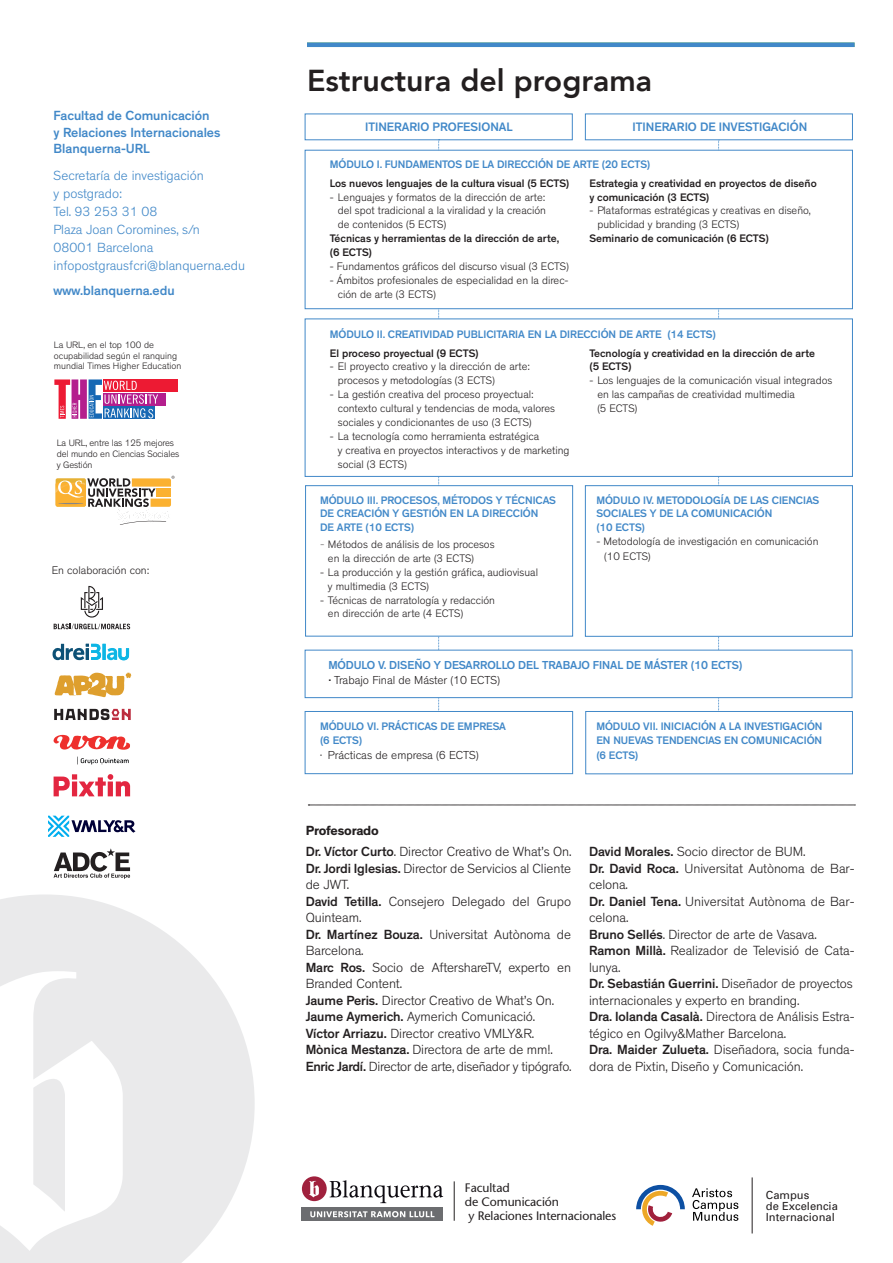
<style>
.page{position:relative;width:893px;height:1263px;background:#fff}
.page>*{position:absolute;margin:0;border:0;box-sizing:border-box;transform-origin:0 0}
.t1{font:800 30.3px "Avenir";color:#231f20}
.t2{font:300 13.5px/16.5px "Theinhardt";letter-spacing:-.005em;color:#231f20}
.t3{font:300 13.5px/18px "Theinhardt";color:#4188c8}
.t4{font:500 13.5px/16.5px "Theinhardt";color:#4188c8}
.t5{font:700 13.5px "Theinhardt";letter-spacing:-.01em;color:#231f20}
.t6{font:500 12.45px "Theinhardt";color:#4188c8}
.t7{font:12.3px/14.2px "Stone Sans";letter-spacing:-.01em;color:#231f20}
.t8{font:500 11.85px/14.5px "Theinhardt";color:#4188c8}
.t9{font:300 11.85px "Theinhardt";color:#231f20}
.t10{font:11.25px/11.2px "Univers";color:#231f20}
.t11{font:300 11.25px "Theinhardt";color:#231f20}
.t12{font:300 11.1px/13.8px "Theinhardt";color:#231f20}
.t13{font:500 11.1px/13.8px "Theinhardt";color:#4188c8}
.t14{font:500 11.1px/13.8px "Theinhardt";color:#231f20}
.t15{font:300 9.45px/10.8px "Theinhardt";letter-spacing:-.005em;color:#231f20}
.s1{font-weight:100;font-size:11.85px}
.s2{color:#231f20}
.s3{font-weight:300;color:#231f20}
.s4{font-weight:500}
</style>
<div class="page">
<svg style="left:0;top:894px;width:255px;height:369px;fill:#eaeaeb"></svg>
<svg style="left:0;top:971px;width:123px;height:280px"></svg>
<svg style="left:308px;top:805px;width:547px;height:1px"></svg>
<hr style="left:307px;top:43px;width:548px;height:4px;background:#4188c8">
<div style="left:302px;top:1176px;width:25px;height:25px;background:#a0213d;border-radius:50%"></div>
<svg style="left:309px;top:1181px;width:10px;height:16px"></svg>
<svg style="left:330px;top:1180px;width:113px;height:23px"></svg>
<div style="left:302px;top:1207px;width:141px;height:14px;background:#6c6d70"></div>
<svg style="left:310px;top:1211px;width:124px;height:6px"></svg>
<hr style="left:454px;top:1181px;width:1px;height:40px;background:#231f20">
<div style="left:305px;top:114px;width:268px;height:26px;background:#fff;border:1px solid #4188c8"></div>
<svg style="left:438px;top:139px;width:2px;height:572px"></svg>
<svg style="left:718px;top:140px;width:2px;height:571px"></svg>
<div style="left:305px;top:650px;width:547px;height:48px;background:#fff;border:1px solid #4188c8"></div>
<div style="left:585px;top:485px;width:268px;height:152px;background:#fff;border:1px solid #4188c8"></div>
<div style="left:585px;top:711px;width:268px;height:63px;background:#fff;border:1px solid #4188c8"></div>
<div style="left:305px;top:711px;width:268px;height:63px;background:#fff;border:1px solid #4188c8"></div>
<div style="left:305px;top:150px;width:548px;height:159px;background:#fff;border:1px solid #4188c8"></div>
<div style="left:305px;top:318px;width:548px;height:159px;background:#fff;border:1px solid #4188c8"></div>
<div style="left:305px;top:485px;width:268px;height:151px;background:#fff;border:1px solid #4188c8"></div>
<div style="left:585px;top:114px;width:268px;height:26px;background:#fff;border:1px solid #4188c8"></div>
<div style="left:103px;top:380px;width:74px;height:12px;background:#ed1a33"></div>
<div style="left:103px;top:393px;width:63px;height:12px;background:#b41e8d"></div>
<svg style="left:54px;top:379px;width:104px;height:40px"></svg>
<svg style="left:56px;top:476px;width:119px;height:49px"></svg>
<svg style="left:52px;top:644px;width:77px;height:17px"></svg>
<svg style="left:54px;top:848px;width:76px;height:31px"></svg>
<svg style="left:53px;top:735px;width:77px;height:29px"></svg>
<svg style="left:54px;top:624px;width:76px;height:5px"></svg>
<svg style="left:81px;top:586px;width:22px;height:32px"></svg>
<svg style="left:54px;top:774px;width:76px;height:22px"></svg>
<svg style="left:55px;top:673px;width:76px;height:24px"></svg>
<svg style="left:54px;top:709px;width:77px;height:11px"></svg>
<svg style="left:636px;top:1185px;width:49px;height:41px"></svg>
<svg style="left:692px;top:1188px;width:46px;height:33px"></svg>
<hr style="left:752px;top:1177px;width:1px;height:56px;background:#231f20">
<svg style="left:48px;top:816px;width:87px;height:21px"></svg>
<p class="t4" style="left:54px;top:108px;width:168px">Facultad de Comunicación<br>y Relaciones Internacionales<br>Blanquerna-URL</p>
<p class="t3" style="left:54px;top:167px;width:193px">Secretaría de investigación<br>y postgrado:<br>Tel. 93 253 31 08<br>Plaza Joan Coromines, s/n<br>08001 Barcelona infopostgrausfcri@blanquerna.edu</p>
<p class="t4" style="left:54px;top:282px;width:123px">www.blanquerna.edu</p>
<p class="t15" style="left:54px;top:339px;width:129px">La URL, en el top 100 de ocupabilidad según el ranquing mundial Times Higher Education</p>
<p class="t15" style="left:57px;top:438px;width:124px">La URL, entre las 125 mejores del mundo en Ciencias Sociales y Gestión</p>
<p class="t11" style="left:52px;top:564px;width:99px">En colaboración con:</p>
<h1 class="t1" style="left:307px;top:57px;width:346px">Estructura del programa</h1>
<p class="t6" style="left:365px;top:119px;width:149px">ITINERARIO PROFESIONAL</p>
<p class="t6" style="left:632px;top:119px;width:176px">ITINERARIO DE INVESTIGACIÓN</p>
<p class="t13" style="left:330px;top:157px;width:322px">MÓDULO I. FUNDAMENTOS DE LA DIRECCIÓN DE ARTE (20 ECTS)</p>
<p class="t14" style="left:330px;top:176px;width:241px">Los nuevos lenguajes de la cultura visual (5 ECTS)</p>
<p class="t12" style="left:338px;top:190px;width:210px;text-align:justify;text-indent:-8px">- Lenguajes y formatos de la dirección de arte: del spot tradicional a la viralidad y la creación de contenidos (5 ECTS)</p>
<p class="t14" style="left:330px;top:232px;width:231px">Técnicas y herramientas de la dirección de arte, (6 ECTS)</p>
<p class="t12" style="left:330px;top:259px;width:240px">- Fundamentos gráficos del discurso visual (3 ECTS)</p>
<p class="t12" style="left:338px;top:273px;width:232px;text-indent:-8px">- Ámbitos profesionales de especialidad en la direc&shy;ción de arte (3 ECTS)</p>
<p class="t14" style="left:589px;top:176px;width:229px">Estrategia y creatividad en proyectos de diseño y comunicación (3 ECTS)</p>
<p class="t12" style="left:597px;top:204px;width:215px;text-indent:-8px">- Plataformas estratégicas y creativas en diseño, publicidad y branding (3 ECTS)</p>
<p class="t14" style="left:589px;top:232px;width:181px">Seminario de comunicación (6 ECTS)</p>
<p class="t13" style="left:330px;top:327px;width:387px">MÓDULO II. CREATIVIDAD PUBLICITARIA EN LA DIRECCIÓN DE ARTE (14 ECTS)</p>
<p class="t14" style="left:330px;top:346px;width:150px">El proceso proyectual (9 ECTS)</p>
<p class="t12" style="left:338px;top:360px;width:193px;text-indent:-8px">- El proyecto creativo y la dirección de arte: procesos y metodologías (3 ECTS)</p>
<p class="t12" style="left:338px;top:388px;width:219px;text-indent:-8px">- La gestión creativa del proceso proyectual: contexto cultural y tendencias de moda, valores sociales y condicionantes de uso (3 ECTS)</p>
<p class="t12" style="left:338px;top:429px;width:233px;text-indent:-8px">- La tecnología como herramienta estratégica<br>y creativa en proyectos interactivos y de marketing social (3 ECTS)</p>
<p class="t13" style="left:320px;top:493px;width:237px">MÓDULO III. PROCESOS, MÉTODOS Y TÉCNICAS<br>DE CREACIÓN Y GESTIÓN EN LA DIRECCIÓN<br>DE ARTE (10 ECTS)</p>
<p class="t12" style="left:328px;top:537px;width:168px;text-indent:-8px"><span class="s1">-</span> Métodos de análisis de los procesos en la dirección de arte (3 ECTS)</p>
<p class="t12" style="left:328px;top:565px;width:212px;text-indent:-8px">- La producción y la gestión gráfica, audiovisual y multimedia (3 ECTS)</p>
<p class="t12" style="left:328px;top:593px;width:168px;text-indent:-8px">- Técnicas de narratología y redacción en dirección de arte (4 ECTS)</p>
<p class="t14" style="left:589px;top:346px;width:227px">Tecnología y creatividad en la dirección de arte (5 ECTS)</p>
<p class="t12" style="left:597px;top:374px;width:236px;text-indent:-8px">- Los lenguajes de la comunicación visual integrados en las campañas de creatividad multimedia<br>(5 ECTS)</p>
<p class="t13" style="left:596px;top:493px;width:224px">MÓDULO IV. METODOLOGÍA DE LAS CIENCIAS<br>SOCIALES Y DE LA COMUNICACIÓN<br>(10 ECTS)</p>
<p class="t12" style="left:604px;top:534px;width:216px;line-height:14.5px;text-indent:-8px">- Metodología de investigación en comunicación (10 ECTS)</p>
<p class="t8" style="left:328px;top:658px;width:416px">MÓDULO V. DISEÑO Y DESARROLLO DEL TRABAJO FINAL DE MÁSTER (10 ECTS) <span class="s2">·</span> <span class="s3">Trabajo Final de Máster (10 ECTS)</span></p>
<p class="t13" style="left:320px;top:720px;width:187px">MÓDULO VI. PRÁCTICAS DE EMPRESA (6 ECTS)</p>
<p class="t9" style="left:320px;top:748px;width:160px">· Prácticas de empresa (6 ECTS)</p>
<p class="t5" style="left:306px;top:822px;width:75px">Profesorado</p>
<p class="t13" style="left:596px;top:720px;width:228px;line-height:14.2px;text-align:justify">MÓDULO VII. INICIACIÓN A LA INVESTIGACIÓN EN NUEVAS TENDENCIAS EN COMUNICACIÓN (6 ECTS)</p>
<p class="t2" style="left:306px;top:844px;width:267px"><span class="s4">Dr. Víctor Curto</span>. Director Creativo de What’s On.<br><span class="s4">Dr. Jordi Iglesias.</span> Director de Servicios al Cliente de JWT.<br><span class="s4">David Tetilla.</span> Consejero Delegado del Grupo Quinteam.<br><span class="s4">Dr. Martínez Bouza.</span> Universitat Autònoma de Barcelona.<br><span class="s4">Marc Ros.</span> Socio de AftershareTV, experto en Branded Content.<br><span class="s4">Jaume Peris.</span> Director Creativo de What’s On.<br><span class="s4">Jaume Aymerich.</span> Aymerich Comunicació.<br><span class="s4">Víctor Arriazu.</span> Director creativo VMLY&amp;R.<br><span class="s4">Mònica Mestanza.</span> Directora de arte de mm!.<br><span class="s4">Enric Jardí.</span> Director de arte, diseñador y tipógrafo.</p>
<p class="t2" style="left:589px;top:844px;width:267px"><span class="s4">David Morales.</span> Socio director de BUM.<br><span class="s4">Dr. David Roca.</span> Universitat Autònoma de Bar&shy;celona.<br><span class="s4">Dr. Daniel Tena.</span> Universitat Autònoma de Bar&shy;celona.<br><span class="s4">Bruno Sellés</span>. Director de arte de Vasava.<br><span class="s4">Ramon Millà.</span> Realizador de Televisió de Cata&shy;lunya.<br><span class="s4">Dr. Sebastián Guerrini.</span> Diseñador de proyectos internacionales y experto en branding.<br><span class="s4">Dra. Iolanda Casalà.</span> Directora de Análisis Estra&shy;tégico en Ogilvy&amp;Mather Barcelona.<br><span class="s4">Dra. Maider Zulueta.</span> Diseñadora, socia funda&shy;dora de Pixtin, Diseño y Comunicación.</p>
<p class="t7" style="left:465px;top:1180px;width:153px">Facultad<br>de Comunicación<br>y Relaciones Internacionales</p>
<p class="t10" style="left:766px;top:1189px;width:74px">Campus<br>de Excelencia<br>Internacional</p>
</div>
